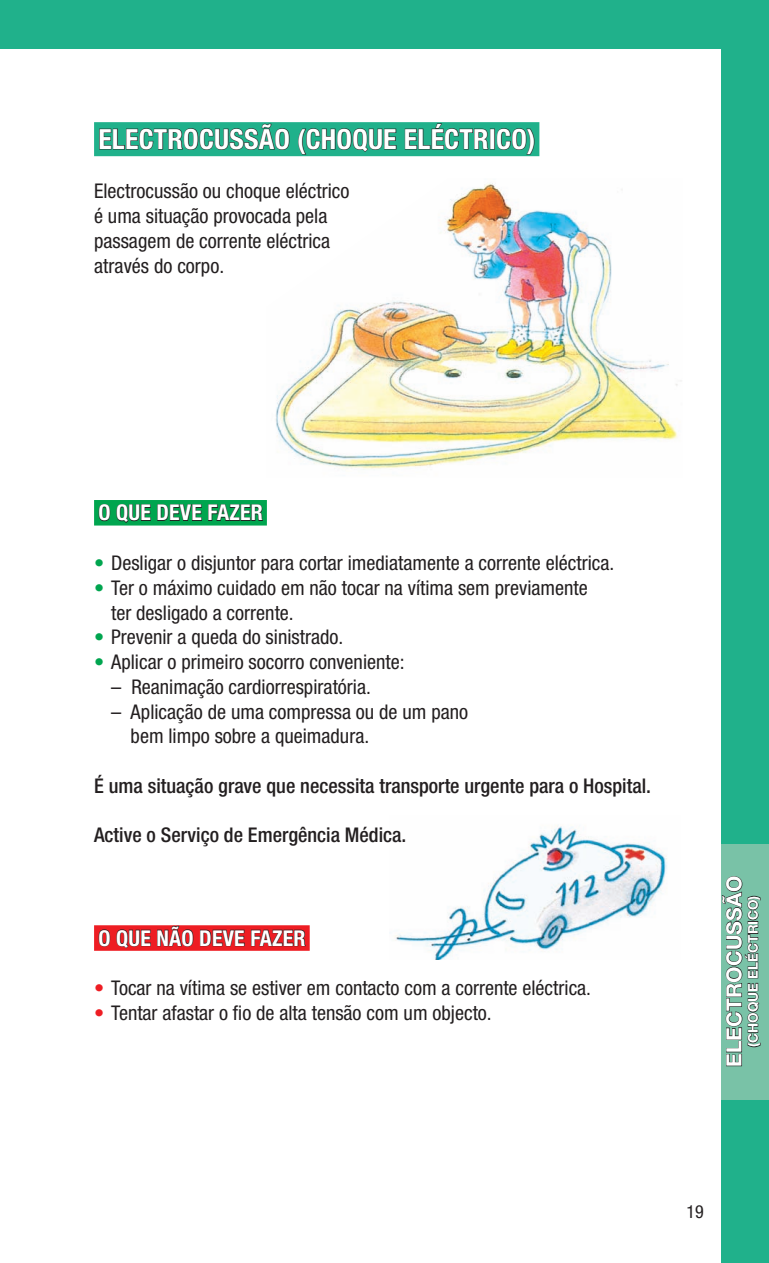
<style>
.page{position:relative;width:769px;height:1263px;background:#fff}
.page>*{position:absolute;margin:0;border:0;box-sizing:border-box;transform-origin:0 0}
._01_Tit_Destaque_Ass{font:700 condensed 27.75px "Helvetica Neue LT Std";letter-spacing:.01em;color:#fff}
._01_SubTit_OqueNãode{font:700 condensed 21.75px "Helvetica Neue LT Std";letter-spacing:.01em;color:#fff}
._01_SubTit_OqueDeveF{font:700 condensed 21.75px "Helvetica Neue LT Std";letter-spacing:.01em;color:#fff}
._00_TitSeparador_Ver{font:700 21px "Helvetica Neue LT Std";letter-spacing:.01em;color:#fff}
._02_TexComBola{font:condensed 20.25px/24.8px "Helvetica Neue LT Std";color:#231f20}
._02_Tex{font:condensed 20.25px/24.8px "Helvetica Neue LT Std";color:#231f20}
._02_TexMédio{font:500 condensed 20.25px "Helvetica Neue LT Std";color:#231f20}
.t1{font:condensed 18px "Helvetica Neue LT Std";color:#231f20}
._00_SubTitSeparador{font:700 13.5px "Helvetica Neue LT Std";letter-spacing:.01em;color:#fff}
.s1{color:#00a54f}
.s2{color:#ee1d23}
</style>
<div class="page">
<img style="left:395px;top:825px;width:272px;height:134px">
<div style="left:720px;top:0;width:48px;height:1262px;background:#20b18b"></div>
<div style="left:0;top:0;width:768px;height:48px;background:#20b18b"></div>
<div style="left:720px;top:843px;width:48px;height:256px;background:#79c2a7"></div>
<svg style="left:721px;top:876px;width:39px;height:190px"></svg>
<div style="left:94px;top:122px;width:445px;height:34px;background:#20b18b"></div>
<div style="left:94px;top:500px;width:173px;height:25px;background:#00a54f"></div>
<div style="left:94px;top:925px;width:215px;height:25px;background:#ee1d23"></div>
<svg style="left:99px;top:122px;width:190px;height:35px"></svg>
<svg style="left:298px;top:128px;width:98px;height:27px"></svg>
<svg style="left:404px;top:122px;width:84px;height:35px"></svg>
<div style="left:490px;top:129px;width:4px;height:20px;border:1px solid #231f20"></div>
<svg style="left:496px;top:128px;width:38px;height:27px"></svg>
<svg style="left:98px;top:504px;width:12px;height:17px"></svg>
<svg style="left:116px;top:504px;width:35px;height:19px"></svg>
<svg style="left:157px;top:504px;width:45px;height:17px"></svg>
<svg style="left:208px;top:504px;width:55px;height:22px"></svg>
<svg style="left:98px;top:929px;width:12px;height:17px"></svg>
<svg style="left:116px;top:929px;width:35px;height:19px"></svg>
<svg style="left:157px;top:925px;width:36px;height:21px"></svg>
<svg style="left:200px;top:925px;width:106px;height:26px"></svg>
<img style="left:275px;top:183px;width:406px;height:286px">
<p class="_01_Tit_Destaque_Ass" style="left:98px;top:122px;width:438px">ELECTROCUSSÃO (CHOQUE ELÉCTRICO)</p>
<p class="_02_Tex" style="left:94px;top:179px;width:257px">Electrocussão ou choque eléctrico é uma situação provocada pela passagem de corrente eléctrica através do corpo.</p>
<p class="_01_SubTit_OqueDeveF" style="left:98px;top:499px;width:166px">O QUE DEVE FAZER</p>
<p class="_02_TexComBola" style="left:94px;top:550px;width:521px"><span class="s1">•</span> Desligar o disjuntor para cortar imediatamente a corrente eléctrica.</p>
<p class="_02_TexComBola" style="left:111px;top:575px;width:478px;text-indent:-17px"><span class="s1">•</span> Ter o máximo cuidado em não tocar na vítima sem previamente ter desligado a corrente.</p>
<p class="_02_TexComBola" style="left:94px;top:624px;width:250px"><span class="s1">•</span> Prevenir a queda do sinistrado.</p>
<p class="_02_TexComBola" style="left:94px;top:649px;width:312px"><span class="s1">•</span> Aplicar o primeiro socorro conveniente:</p>
<p class="_02_TexComBola" style="left:111px;top:674px;width:261px">– Reanimação cardiorrespiratória.</p>
<p class="_02_TexComBola" style="left:130px;top:698px;width:339px;text-indent:-19px">– Aplicação de uma compressa ou de um pano bem limpo sobre a queimadura.</p>
<p class="_02_TexMédio" style="left:94px;top:773px;width:558px">É uma situação grave que necessita transporte urgente para o Hospital.</p>
<p class="_02_TexMédio" style="left:94px;top:823px;width:314px">Active o Serviço de Emergência Médica.</p>
<p class="_01_SubTit_OqueNãode" style="left:98px;top:924px;width:209px">O QUE NÃO DEVE FAZER</p>
<p class="_02_TexComBola" style="left:94px;top:975px;width:498px"><span class="s2">•</span> Tocar na vítima se estiver em contacto com a corrente eléctrica.</p>
<p class="_02_TexComBola" style="left:94px;top:1000px;width:399px"><span class="s2">•</span> Tentar afastar o fio de alta tensão com um objecto.</p>
<p class="_00_TitSeparador_Ver" style="left:720px;top:1067px;width:191px;rotate:-90deg">electrocussÃO</p>
<p class="_00_SubTitSeparador" style="left:744px;top:1047px;width:153px;rotate:-90deg">(CHOQUE ELÉCTRICO)</p>
<p class="t1" style="left:686px;top:1201px;width:19px">19</p>
</div>
